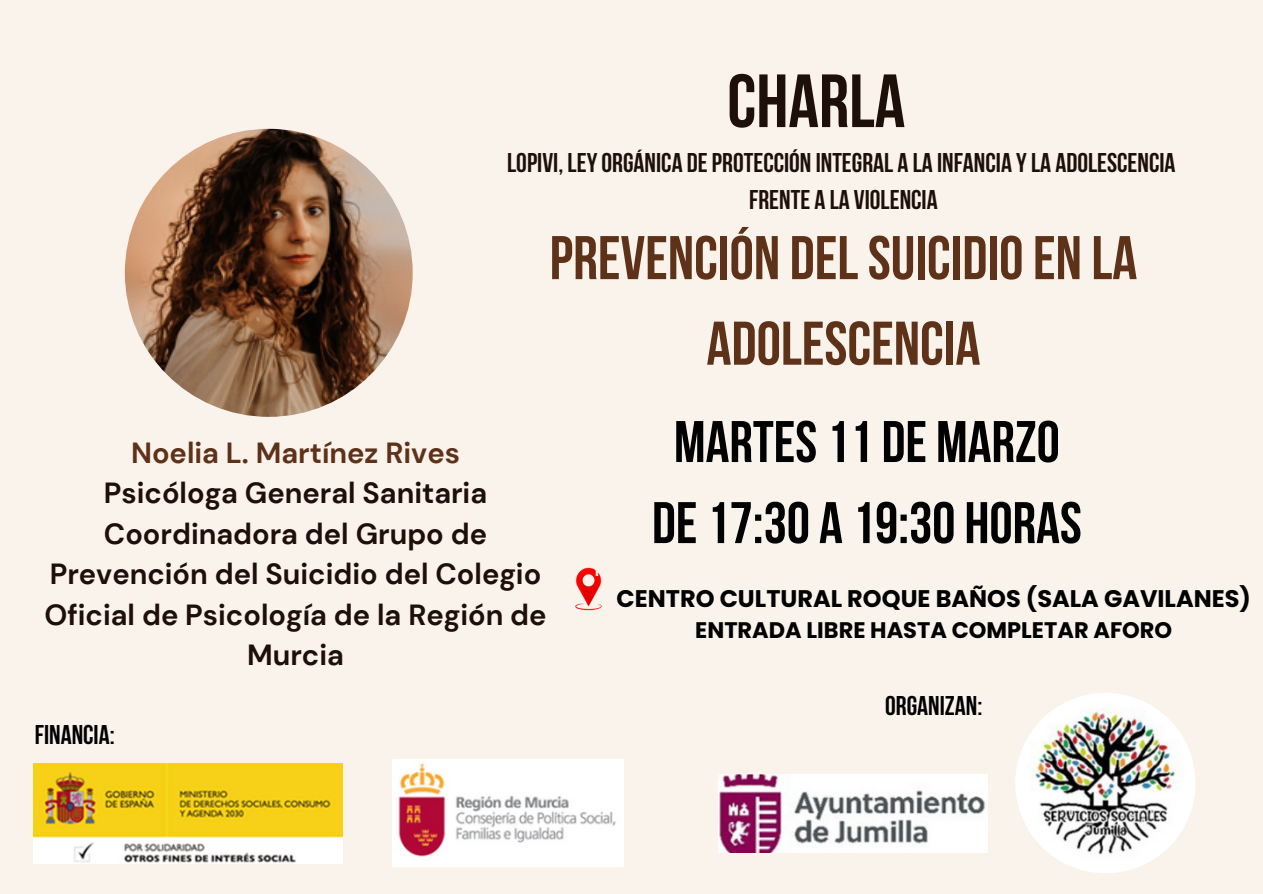
<style>
.page{position:relative;width:1263px;height:894px;background:#fff}
.page>*{position:absolute;margin:0;border:0;box-sizing:border-box;transform-origin:0 0}
.t1{font:700 75.15px "Bebas Neue";color:#1e1008}
.t2{font:700 61.5px/85.5px "Bebas Neue";color:#5e3119;text-align:center}
.t3{font:700 58.5px/81px "Bebas Neue";color:#000;text-align:center}
.t4{font:700 29.1px/40.5px "DM Sans";color:#1e1008;text-align:center}
.t5{font:700 27px/37.2px "Bebas Neue";color:#1e1008;text-align:center}
.t6{font:700 27px "Bebas Neue";color:#000}
.t7{font:700 24px "Poppins";color:#000}
.t8{font:700 22.5px "Poppins";color:#000}
.s1{color:#5e3119}
</style>
<div class="page">
<div style="left:0;top:0;width:1263px;height:893px;background:#faf3ec"></div>
<img style="left:125px;top:129px;width:288px;height:288px;border-radius:50%">
<img style="left:1015px;top:692px;width:180px;height:181px;border-radius:50%">
<img style="left:719px;top:774px;width:268px;height:78px">
<img style="left:393px;top:759px;width:230px;height:107px">
<img style="left:34px;top:763px;width:308px;height:100px">
<img style="left:575px;top:567px;width:27px;height:44px">
<h4 class="t1" style="left:727px;top:71px;width:179px">CHARLA</h4>
<p class="t5" style="left:507px;top:147px;width:670px">LOPIVI, LEYORGÁNICA DEPROTECCIÓN INTEGRAL A LA INFANCIA YLA ADOLESCENCIA<br>FRENTE A LA VIOLENCIA</p>
<p class="t2" style="left:550px;top:221px;width:589px">PREVENCIÓN DELSUICIDIOEN LA<br>ADOLESCENCIA</p>
<h2 class="t4" style="left:44px;top:432px;width:504px"><span class="s1">Noelia L. Martínez Rives<br></span>Psicóloga General Sanitaria<br>Coordinadora del Grupo de<br>Prevención del Suicidio del Colegio<br>Oficial de Psicología de la Región de<br>Murcia</h2>
<p class="t6" style="left:35px;top:724px;width:81px">FINANCIA:</p>
<p class="t3" style="left:652px;top:407px;width:431px">MARTES11 DE MARZO<br>DE17:30 A 19:30 HORAS</p>
<h3 class="t7" style="left:617px;top:581px;width:636px">CENTRO CULTURAL ROQUE BAÑOS (SALA GAVILANES)</h3>
<p class="t8" style="left:695px;top:614px;width:478px">ENTRADA LIBRE HASTA COMPLETAR AFORO</p>
<h4 class="t6" style="left:885px;top:694px;width:99px">ORGANIZAN:</h4>
</div>
